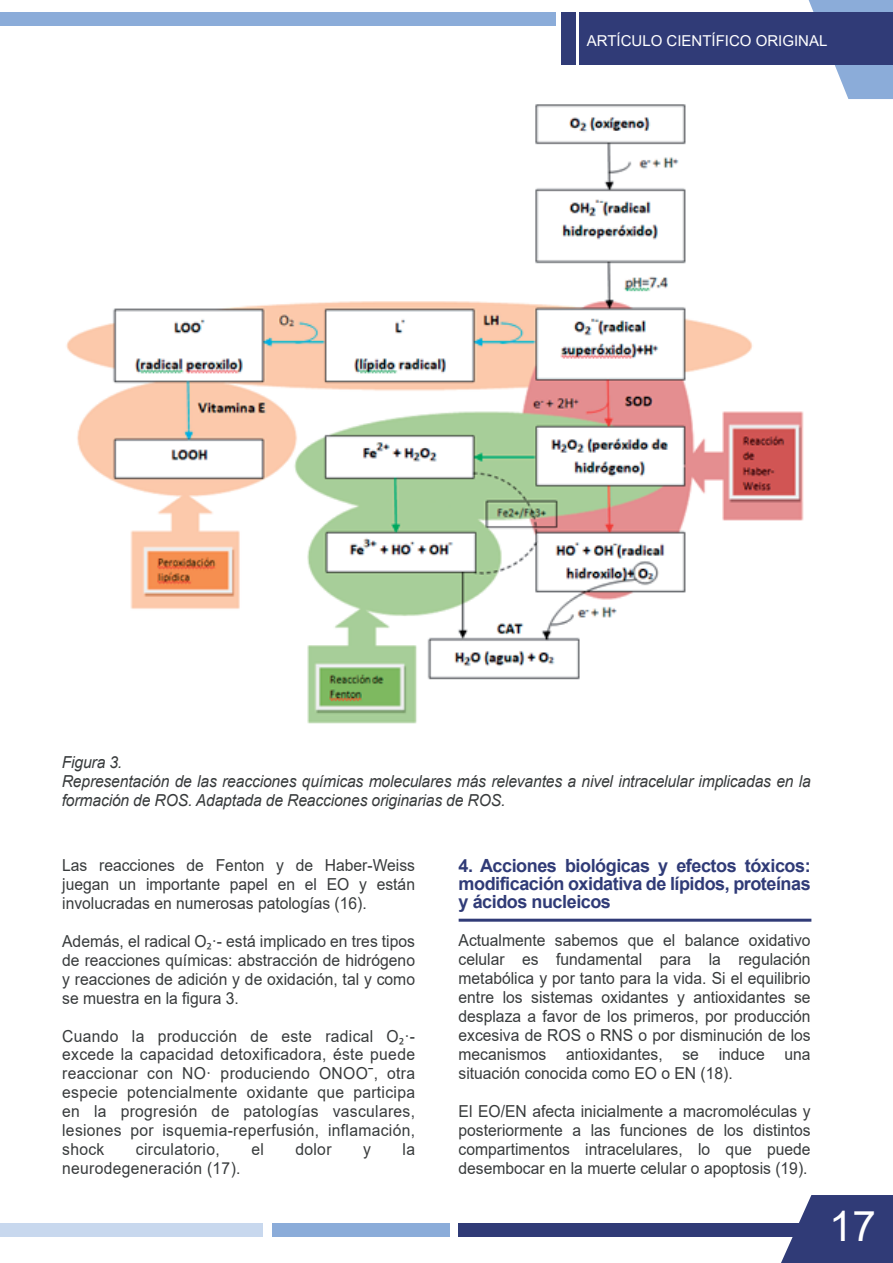
<style>
.page{position:relative;width:893px;height:1263px;background:#fff}
.page>*{position:absolute;margin:0;border:0;box-sizing:border-box;transform-origin:0 0}
.t1{font:42.15px "Arial";color:#fff}
.t2{font:700 18.15px/18px "Arial";letter-spacing:-.025em;color:#303b77;text-align:justify}
.t3{font:16.5px/18.9px "Arial";color:#383b3c;text-align:justify;scale:.95 1}
.t4{font:italic 16.5px/18.9px "Arial";letter-spacing:-.01em;color:#383b3c;scale:.95 1}
.t5{font:16.5px "Arial";letter-spacing:.02em;color:#383b3c;scale:.95 1}
.t6{font:15px "Arial";color:#fff}
.s1{font-family:"Myriad Pro"}
</style>
<div class="page">
<svg style="left:809px;top:0;width:84px;height:99px"></svg>
<div style="left:580px;top:13px;width:313px;height:52px;background:#303b77"></div>
<div style="left:561px;top:13px;width:15px;height:52px;background:#303b77"></div>
<div style="left:0;top:13px;width:556px;height:13px;background:#8bacd9"></div>
<div style="left:458px;top:1223px;width:353px;height:14px;background:#303b77"></div>
<div style="left:272px;top:1223px;width:177px;height:14px;background:#8bacd9"></div>
<div style="left:0;top:1223px;width:263px;height:14px;background:#c8d8ee"></div>
<svg style="left:781px;top:1195px;width:112px;height:68px"></svg>
<hr style="left:459px;top:919px;width:352px;height:3px;background:#303b77">
<img style="left:66px;top:104px;width:738px;height:620px">
<p class="t6" style="left:587px;top:31px;width:242px">ARTÍCULO CIENTÍFICO ORIGINAL</p>
<p class="t4" style="left:62px;top:753px;width:790px">Figura 3.<br>Representación de las reacciones químicas moleculares más relevantes a nivel intracelular implicadas en la formación de ROS. Adaptada de Reacciones originarias de ROS.</p>
<p class="t3" style="left:62px;top:855px;width:373px">Las reacciones de Fenton y de Haber-Weiss juegan un importante papel en el EO y están involucradas en numerosas patologías (16).</p>
<p class="t3" style="left:62px;top:931px;width:373px">Además, el radical O<span class="s1">2</span>·- está implicado en tres tipos de reacciones químicas: abstracción de hidrógeno y reacciones de adición y de oxidación, tal y como se muestra en la figura 3.</p>
<p class="t3" style="left:62px;top:1026px;width:373px">Cuando la producción de este radical O<span class="s1">2</span>·- excede la capacidad detoxificadora, éste puede reaccionar con NO· produciendo ONOOˉ, otra especie potencialmente oxidante que participa en la progresión de patologías vasculares, lesiones por isquemia-reperfusión, inflamación, shock</p>
<p class="t5" style="left:136px;top:1138px;width:90px">circulatorio,</p>
<p class="t3" style="left:251px;top:1140px;width:15px">el</p>
<p class="t3" style="left:295px;top:1140px;width:39px">dolor</p>
<p class="t3" style="left:363px;top:1140px;width:10px">y</p>
<p class="t3" style="left:403px;top:1140px;width:15px">la</p>
<p class="t5" style="left:62px;top:1157px;width:189px">neurodegeneración (17).</p>
<p class="t2" style="left:459px;top:857px;width:354px">4. Acciones biológicas y efectos tóxicos: modificación oxidativa de lípidos, proteínas y ácidos nucleicos</p>
<p class="t3" style="left:459px;top:930px;width:372px">Actualmente sabemos que el balance oxidativo celular es fundamental para la regulación metabólica y por tanto para la vida. Si el equilibrio entre los sistemas oxidantes y antioxidantes se desplaza a favor de los primeros, por producción excesiva de ROS o RNS o por disminución de los mecanismos antioxidantes, se induce una situación conocida como EO o EN (18).</p>
<p class="t3" style="left:459px;top:1101px;width:372px">El EO/EN afecta inicialmente a macromoléculas y posteriormente a las funciones de los distintos compartimentos intracelulares, lo que puede desembocar en la muerte celular o apoptosis (19).</p>
<h1 class="t1" style="left:829px;top:1197px;width:48px">17</h1>
</div>
